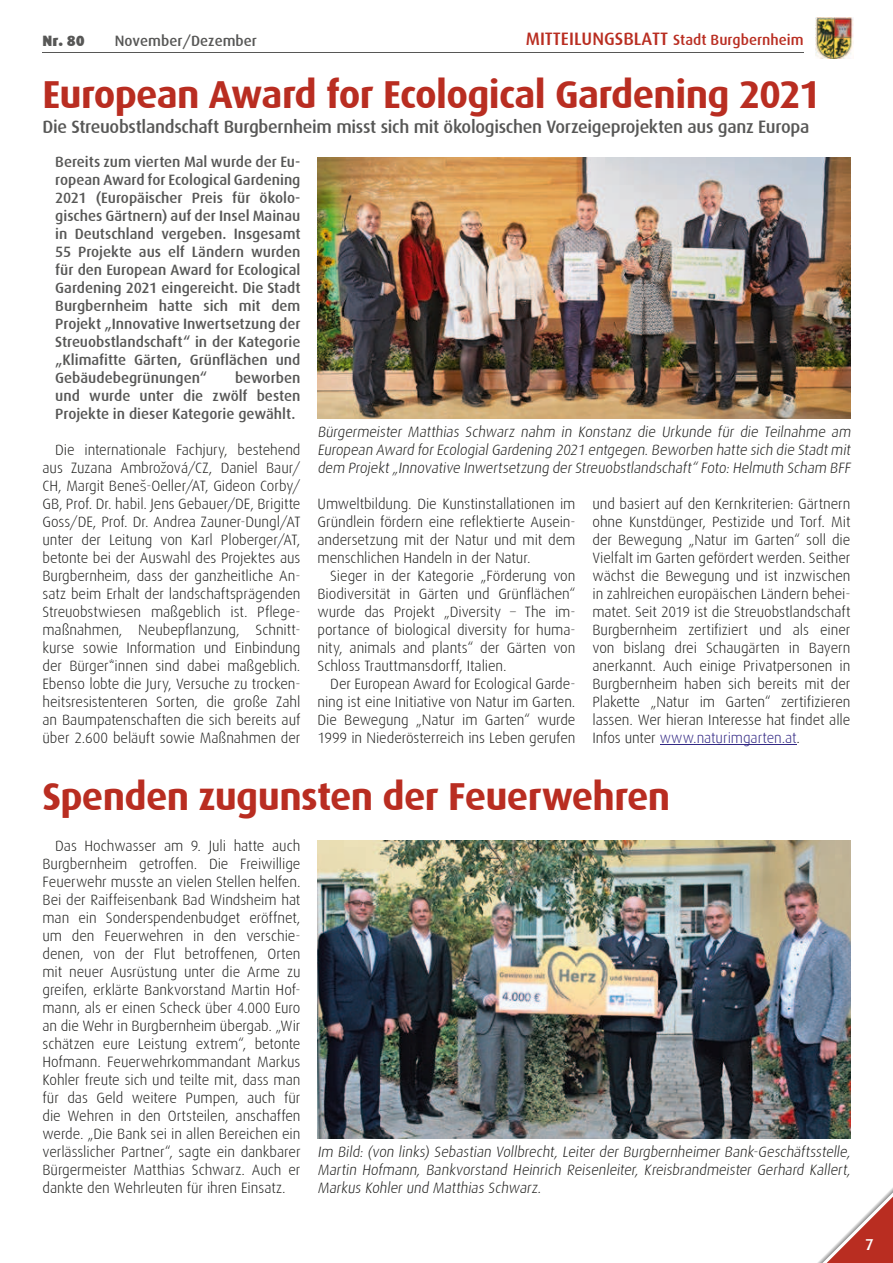
<style>
.page{position:relative;width:893px;height:1263px;background:#fff}
.page>*{position:absolute;margin:0;border:0;box-sizing:border-box;transform-origin:0 0}
.t1{font:700 39px "Dax";letter-spacing:-.02em;color:#b92d21}
.t2{font:500 18px "Dax";letter-spacing:-.015em;color:#575756}
.t3{font:500 15.75px "Dax";color:#fff}
.t4{font:300 15px/18px "Dax";letter-spacing:-.005em;color:#1d1d1b;text-align:justify}
.t5{font:500 15px/18px "Dax";color:#575756;text-align:justify}
.t6{font:500 15px "Dax";color:#b92d21}
.t7{font:900 15px "Dax";color:#575756}
.s1{font-size:18px}
.s2{font-family:"Fira Sans";font-weight:200}
.s3{color:#312783}
</style>
<div class="page">
<img style="left:815px;top:18px;width:38px;height:41px">
<hr style="left:42px;top:52px;width:762px;height:1px;background:#575756">
<svg style="left:818px;top:1188px;width:75px;height:75px"></svg>
<hr style="left:660px;top:744px;width:137px;height:1px;background:#312783">
<img style="left:317px;top:158px;width:533px;height:261px">
<img style="left:317px;top:841px;width:533px;height:298px">
<p class="t7" style="left:43px;top:32px;width:44px">Nr. 80</p>
<p class="t5" style="left:115px;top:32px;width:144px">November/Dezember</p>
<p class="t6" style="left:526px;top:32px;width:279px"><span class="s1">MITTEILUNGSBLATT</span> Stadt Burgbernheim</p>
<h1 class="t1" style="left:43px;top:74px;width:780px">European Award for Ecological Gardening 2021</h1>
<p class="t2" style="left:43px;top:118px;width:768px">Die Streuobstlandschaft Burgbernheim misst sich mit ˆkologischen Vorzeigeprojekten aus ganz Europa</p>
<p class="t5" style="left:55px;top:153px;width:247px">Bereits zum vierten Mal wurde der Eu&shy;ropean Award for Ecological Gardening 2021 (Europ‰ischer Preis f¸r ˆkolo&shy;gisches G‰rtnern) auf der Insel Mainau in Deutschland vergeben. Insgesamt 55 Projekte aus elf L‰ndern wurden f¸r den European Award for Ecological Gardening 2021 eingereicht. Die Stadt Burgbernheim hatte sich mit dem Projekt ÑInnovative Inwertsetzung der Streuobstlandschaftì in der Kategorie ÑKlimafitte G‰rten, Gr¸nfl‰chen und Geb‰udebegr¸nungenì</p>
<p class="t5" style="left:55px;top:369px;width:247px;text-indent:180px">beworben und wurde unter die zwˆlf besten Projekte in dieser Kategorie gew‰hlt.</p>
<p class="t4" style="left:43px;top:441px;width:259px;text-indent:13px">Die internationale Fachjury, bestehend aus Zuzana Ambro<span class="s2">ž</span>ov·/CZ, Daniel Baur/ CH, Margit Bene<span class="s2">š</span>-Oeller/AT, Gideon Corby/ GB, Prof. Dr. habil. Jens Gebauer/DE, Brigitte Goss/DE, Prof. Dr. Andrea Zauner-Dungl/AT unter der Leitung von Karl Ploberger/AT, betonte bei der Auswahl des Projektes aus Burgbernheim, dass der ganzheitliche An&shy;satz beim Erhalt der landschaftspr‰genden Streuobstwiesen maflgeblich ist. Pflege&shy;maflnahmen, Neubepflanzung, Schnitt&shy;kurse sowie Information und Einbindung der B¸rger*innen sind dabei maflgeblich.<br>Ebenso lobte die Jury, Versuche zu trocken&shy;heitsresistenteren Sorten, die grofle Zahl an Baumpatenschaften die sich bereits auf ¸ber 2.600 bel‰uft sowie Maflnahmen der</p>
<p class="t4" style="left:317px;top:423px;width:537px">B¸rgermeister Matthias Schwarz nahm in Konstanz die Urkunde f¸r die Teilnahme am European Award for Ecologial Gardening 2021 entgegen. Beworben hatte sich die Stadt mit dem Projekt ÑInnovative Inwertsetzung der Streuobstlandschaftì Foto: Helmuth Scham BFF</p>
<p class="t4" style="left:317px;top:495px;width:259px">Umweltbildung. Die Kunstinstallationen im Gr¸ndlein fˆrdern eine reflektierte Ausein&shy;andersetzung mit der Natur und mit dem menschlichen Handeln in der Natur.</p>
<p class="t4" style="left:317px;top:567px;width:259px;text-indent:13px">Sieger in der Kategorie ÑFˆrderung von Biodiversit‰t in G‰rten und Gr¸nfl‰chenì wurde das Projekt ÑDiversity ñ The im&shy;portance of biological diversity for huma&shy;nity, animals and plantsì der G‰rten von Schloss Trauttmansdorff, Italien.</p>
<p class="t4" style="left:317px;top:675px;width:259px;text-indent:13px">Der European Award for Ecological Garde&shy;ning ist eine Initiative von Natur im Garten.<br>Die Bewegung ÑNatur im Gartenì wurde 1999 in Niederˆsterreich ins Leben gerufen</p>
<p class="t4" style="left:592px;top:495px;width:260px">und basiert auf den Kernkriterien: G‰rtnern ohne Kunstd¸nger, Pestizide und Torf. Mit der Bewegung ÑNatur im Gartenì soll die Vielfalt im Garten gefˆrdert werden. Seither w‰chst die Bewegung und ist inzwischen in zahlreichen europ‰ischen L‰ndern behei&shy;matet. Seit 2019 ist die Streuobstlandschaft Burgbernheim zertifiziert und als einer von bislang drei Schaug‰rten in Bayern anerkannt. Auch einige Privatpersonen in Burgbernheim haben sich bereits mit der Plakette ÑNatur im Gartenì zertifizieren lassen. Wer hieran Interesse hat findet alle Infos unter <span class="s3">www.naturimgarten.at</span>.</p>
<h1 class="t1" style="left:43px;top:776px;width:629px">Spenden zugunsten der Feuerwehren</h1>
<p class="t4" style="left:43px;top:837px;width:260px;text-indent:13px">Das Hochwasser am 9. Juli hatte auch Burgbernheim getroffen. Die Freiwillige Feuerwehr musste an vielen Stellen helfen.<br>Bei der Raiffeisenbank Bad Windsheim hat man ein Sonderspendenbudget erˆffnet, um den Feuerwehren in den verschie&shy;denen, von der Flut betroffenen, Orten mit neuer Ausr¸stung unter die Arme zu greifen, erkl‰rte Bankvorstand Martin Hof&shy;mann, als er einen Scheck ¸ber 4.000 Euro an die Wehr in Burgbernheim ¸bergab. ÑWir sch‰tzen eure Leistung extremì, betonte Hofmann. Feuerwehrkommandant Markus Kohler freute sich und teilte mit, dass man f¸r das Geld weitere Pumpen, auch f¸r die Wehren in den Ortsteilen, anschaffen werde. ÑDie Bank sei in allen Bereichen ein verl‰sslicher Partnerì, sagte ein dankbarer B¸rgermeister Matthias Schwarz. Auch er dankte den Wehrleuten f¸r ihren Einsatz.</p>
<p class="t4" style="left:317px;top:1143px;width:537px">Im Bild: (von links) Sebastian Vollbrecht, Leiter der Burgbernheimer Bank-Gesch‰ftsstelle, Martin Hofmann, Bankvorstand Heinrich Reisenleiter, Kreisbrandmeister Gerhard Kallert, Markus Kohler und Matthias Schwarz.</p>
<p class="t3" style="left:865px;top:1236px;width:10px">7</p>
</div>
